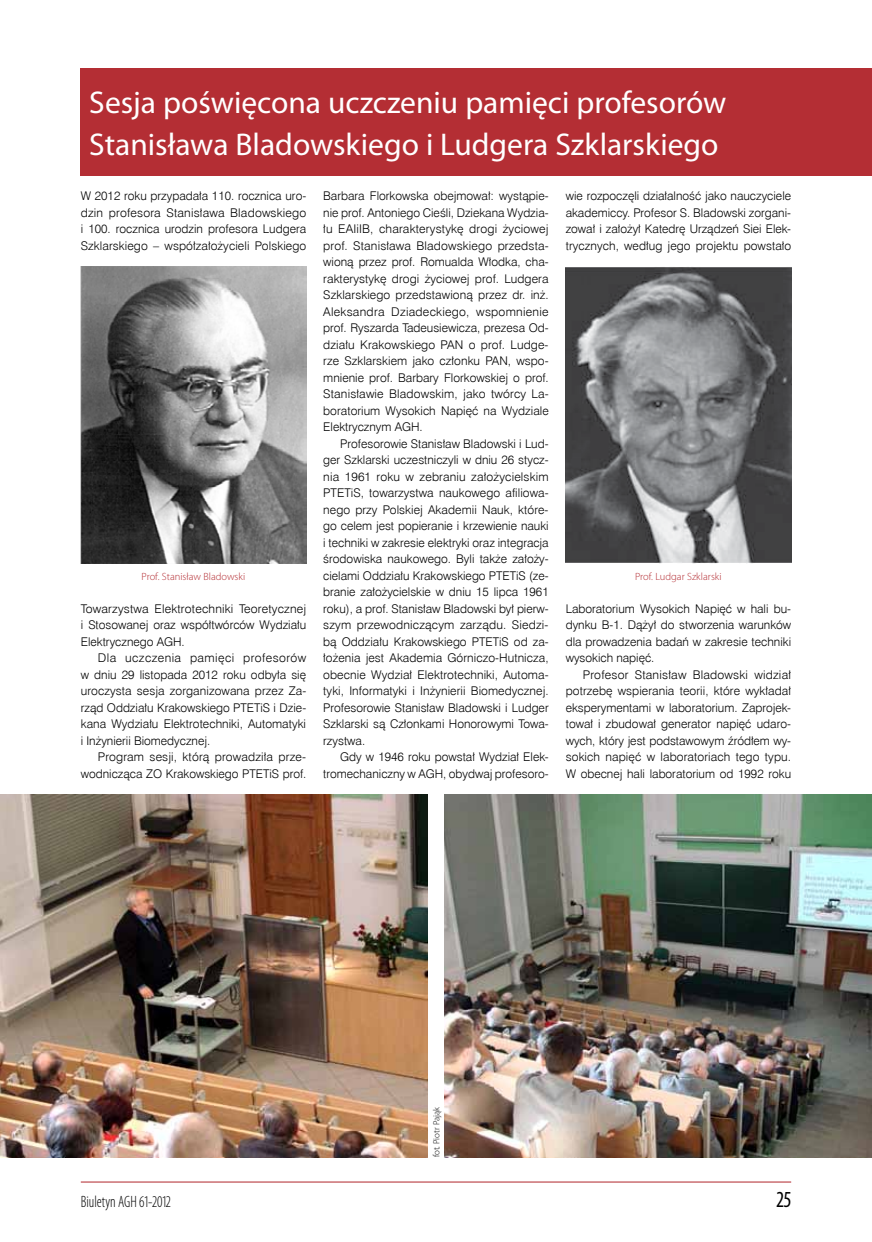
<style>
.page{position:relative;width:872px;height:1242px;background:#fff}
.page>*{position:absolute;margin:0;border:0;box-sizing:border-box;transform-origin:0 0}
.t1{font:31.5px/41.2px "Myriad Pro";color:#fff}
.t2{font:condensed 23.1px "Myriad Pro";color:#000;scale:.91 1}
.t3{font:300 condensed 16.5px "Myriad Pro";color:#000;scale:.91 1}
.t4{font:12px/16.5px "Swis 721 Lt EU";color:#000;text-align:justify}
.t5{font:300 10.5px "Myriad Pro";color:#b42e34}
.t6{font:300 9px "Myriad Pro";color:#000}
</style>
<div class="page">
<hr style="left:81px;top:1181px;width:710px;height:1px;background:#b42e34">
<div style="left:81px;top:68px;width:791px;height:107px;background:#b42e34"></div>
<img style="left:81px;top:266px;width:225px;height:297px">
<img style="left:566px;top:267px;width:225px;height:296px">
<img style="left:0;top:794px;width:427px;height:363px">
<img style="left:444px;top:794px;width:428px;height:363px">
<h1 class="t1" style="left:89px;top:82px;width:638px">Sesja poświęcona uczczeniu pamięci profesorów<br>Stanisława Bladowskiego i Ludgera Szklarskiego</h1>
<p class="t4" style="left:81px;top:188px;width:227px">W 2012 roku przypadała 110. rocznica uro&shy;dzin profesora Stanisława Bladowskiego i 100. rocznica urodzin profesora Ludgera Szklarskiego – współzałożycieli Polskiego</p>
<p class="t4" style="left:323px;top:188px;width:227px">Barbara Florkowska obejmował: wystąpie&shy;nie prof. Antoniego Cieśli, Dziekana Wydzia&shy;łu EAIiIB, charakterystykę drogi życiowej prof. Stanisława Bladowskiego przedsta&shy;wioną przez prof. Romualda Włodka, cha&shy;rakterystykę drogi życiowej prof. Ludgera Szklarskiego przedstawioną przez dr. inż.<br>Aleksandra Dziadeckiego, wspomnienie prof. Ryszarda Tadeusiewicza, prezesa Od&shy;działu Krakowskiego PAN o prof. Ludge&shy;rze Szklarskiem jako członku PAN, wspo&shy;mnienie prof. Barbary Florkowskiej o prof.<br>Stanisławie Bladowskim, jako twórcy La&shy;boratorium Wysokich Napięć na Wydziale Elektrycznym AGH.</p>
<p class="t4" style="left:323px;top:435px;width:227px;text-indent:17px">Profesorowie Stanisław Bladowski i Lud&shy;ger Szklarski uczestniczyli w dniu 26 stycz&shy;nia 1961 roku w zebraniu założycielskim PTETiS, towarzystwa naukowego afiliowa&shy;nego przy Polskiej Akademii Nauk, które&shy;go celem jest popieranie i krzewienie nauki i techniki w zakresie elektryki oraz integracja środowiska naukowego. Byli także założy&shy;cielami Oddziału Krakowskiego PTETiS (ze&shy;branie założycielskie w dniu 15 lipca 1961 roku), a prof. Stanisław Bladowski był pierw&shy;szym przewodniczącym zarządu. Siedzi&shy;bą Oddziału Krakowskiego PTETiS od za&shy;łożenia jest Akademia Górniczo-Hutnicza, obecnie Wydział Elektrotechniki, Automa&shy;tyki, Informatyki i Inżynierii Biomedycznej.<br>Profesorowie Stanisław Bladowski i Ludger Szklarski są Członkami Honorowymi Towa&shy;rzystwa.</p>
<p class="t4" style="left:323px;top:749px;width:227px;text-align:right">Gdy w 1946 roku powstał Wydział Elek&shy;tromechaniczny w AGH, obydwaj profesoro-</p>
<p class="t4" style="left:566px;top:188px;width:227px">wie rozpoczęli działalność jako nauczyciele akademiccy. Profesor S. Bladowski zorgani&shy;zował i założył Katedrę Urządzeń Siei Elek&shy;trycznych, według jego projektu powstało</p>
<p class="t5" style="left:142px;top:570px;width:105px">Prof. Stanisław Bladowski</p>
<p class="t5" style="left:635px;top:570px;width:88px">Prof. Ludgar Szklarski</p>
<p class="t4" style="left:81px;top:600px;width:227px">Towarzystwa Elektrotechniki Teoretycznej i Stosowanej oraz współtwórców Wydziału Elektrycznego AGH.</p>
<p class="t4" style="left:81px;top:650px;width:227px;text-indent:17px">Dla uczczenia pamięci profesorów w dniu 29 listopada 2012 roku odbyła się uroczysta sesja zorganizowana przez Za&shy;rząd Oddziału Krakowskiego PTETiS i Dzie&shy;kana Wydziału Elektrotechniki, Automatyki i Inżynierii Biomedycznej.</p>
<p class="t4" style="left:81px;top:749px;width:227px;text-align:right">Program sesji, którą prowadziła prze&shy;wodnicząca ZO Krakowskiego PTETiS prof.</p>
<p class="t4" style="left:566px;top:600px;width:227px">Laboratorium Wysokich Napięć w hali bu&shy;dynku B-1. Dążył do stworzenia warunków dla prowadzenia badań w zakresie techniki wysokich napięć.</p>
<p class="t4" style="left:566px;top:666px;width:227px;text-indent:17px">Profesor Stanisław Bladowski widział potrzebę wspierania teorii, które wykładał eksperymentami w laboratorium. Zaprojek&shy;tował i zbudował generator napięć udaro&shy;wych, który jest podstawowym źródłem wy&shy;sokich napięć w laboratoriach tego typu.<br>W obecnej hali laboratorium od 1992 roku</p>
<p class="t6" style="left:431px;top:1157px;width:52px;rotate:-90deg">fot. Piotr Pająk</p>
<h3 class="t3" style="left:81px;top:1192px;width:100px">Biuletyn AGH 61-2012</h3>
<h2 class="t2" style="left:776px;top:1185px;width:17px">25</h2>
</div>
